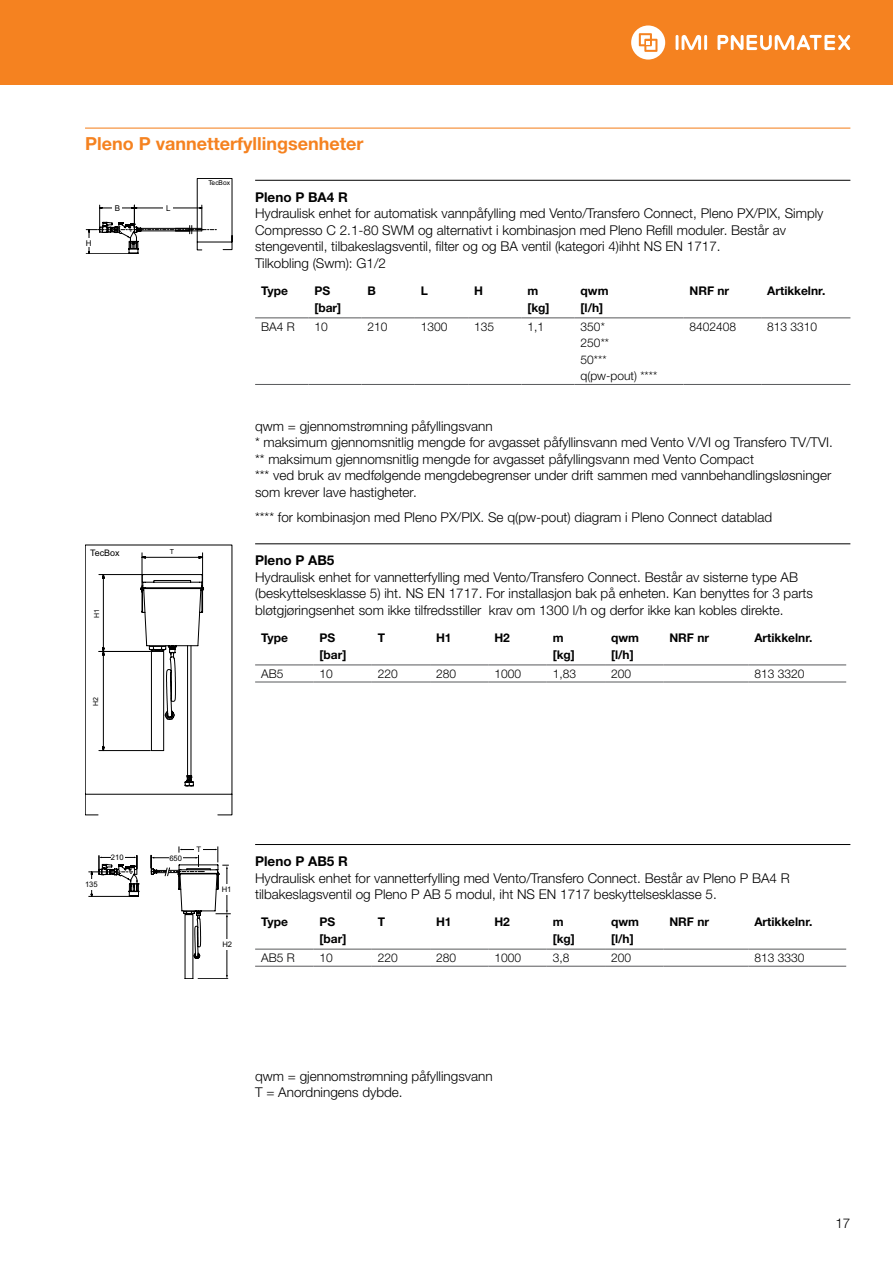
<style>
.page{position:relative;width:893px;height:1263px;background:#fff}
.page>*{position:absolute;margin:0;border:0;box-sizing:border-box;transform-origin:0 0}
.t1{font:700 18px "Helvetica Neue LTW1 G";color:#f58220}
.t2{font:300 13.5px/16.5px "Helvetica Neue LTW1 G";color:#000}
.t3{font:700 13.5px "Helvetica Neue LTW1 G";color:#000}
.t4{font:700 12px/16.5px "Helvetica Neue LTW1 G";color:#000}
.t5{font:300 12px/16.5px "Helvetica Neue LTW1 G";color:#000}
.t6{font:9px "Arial";color:#000}
.t7{font:8.1px "Arial";color:#000}
.t8{font:7.65px "Arial";color:#000}
.t9{font:7.05px "Arial";color:#000}
.t10{font:6.75px "Arial";color:#000}
</style>
<div class="page">
<div style="left:0;top:0;width:893px;height:85px;background:#f58220"></div>
<hr style="left:704px;top:35px;width:3px;height:15px;background:#fff">
<svg style="left:676px;top:35px;width:25px;height:15px"></svg>
<svg style="left:631px;top:25px;width:34px;height:35px"></svg>
<svg style="left:717px;top:35px;width:133px;height:15px"></svg>
<hr style="left:85px;top:128px;width:765px;height:1px;background:#f58220">
<hr style="left:255px;top:180px;width:595px;height:1px;background:#000">
<hr style="left:255px;top:543px;width:595px;height:1px;background:#000">
<hr style="left:255px;top:317px;width:53px;height:1px;background:#58595b">
<hr style="left:255px;top:384px;width:53px;height:1px;background:#58595b">
<hr style="left:308px;top:317px;width:54px;height:1px;background:#58595b">
<hr style="left:308px;top:384px;width:54px;height:1px;background:#58595b">
<hr style="left:362px;top:317px;width:53px;height:1px;background:#58595b">
<hr style="left:362px;top:384px;width:53px;height:1px;background:#58595b">
<hr style="left:415px;top:317px;width:53px;height:1px;background:#58595b">
<hr style="left:415px;top:384px;width:53px;height:1px;background:#58595b">
<hr style="left:468px;top:317px;width:53px;height:1px;background:#58595b">
<hr style="left:468px;top:384px;width:53px;height:1px;background:#58595b">
<hr style="left:521px;top:317px;width:54px;height:1px;background:#58595b">
<hr style="left:521px;top:384px;width:54px;height:1px;background:#58595b">
<hr style="left:575px;top:317px;width:108px;height:1px;background:#58595b">
<hr style="left:575px;top:384px;width:108px;height:1px;background:#58595b">
<hr style="left:683px;top:317px;width:78px;height:1px;background:#58595b">
<hr style="left:683px;top:384px;width:78px;height:1px;background:#58595b">
<hr style="left:761px;top:317px;width:89px;height:1px;background:#58595b">
<hr style="left:761px;top:384px;width:89px;height:1px;background:#58595b">
<hr style="left:255px;top:844px;width:595px;height:1px;background:#000">
<hr style="left:255px;top:664px;width:58px;height:1px;background:#58595b">
<hr style="left:255px;top:682px;width:58px;height:1px;background:#58595b">
<hr style="left:313px;top:664px;width:59px;height:1px;background:#58595b">
<hr style="left:313px;top:682px;width:59px;height:1px;background:#58595b">
<hr style="left:372px;top:664px;width:58px;height:1px;background:#58595b">
<hr style="left:372px;top:682px;width:58px;height:1px;background:#58595b">
<hr style="left:430px;top:664px;width:58px;height:1px;background:#58595b">
<hr style="left:430px;top:682px;width:58px;height:1px;background:#58595b">
<hr style="left:488px;top:664px;width:59px;height:1px;background:#58595b">
<hr style="left:488px;top:682px;width:59px;height:1px;background:#58595b">
<hr style="left:547px;top:664px;width:58px;height:1px;background:#58595b">
<hr style="left:547px;top:682px;width:58px;height:1px;background:#58595b">
<hr style="left:605px;top:664px;width:58px;height:1px;background:#58595b">
<hr style="left:605px;top:682px;width:58px;height:1px;background:#58595b">
<hr style="left:663px;top:664px;width:85px;height:1px;background:#58595b">
<hr style="left:663px;top:682px;width:85px;height:1px;background:#58595b">
<hr style="left:748px;top:664px;width:98px;height:1px;background:#58595b">
<hr style="left:748px;top:682px;width:98px;height:1px;background:#58595b">
<hr style="left:255px;top:949px;width:58px;height:1px;background:#58595b">
<hr style="left:255px;top:966px;width:58px;height:1px;background:#58595b">
<hr style="left:313px;top:949px;width:59px;height:1px;background:#58595b">
<hr style="left:313px;top:966px;width:59px;height:1px;background:#58595b">
<hr style="left:372px;top:949px;width:58px;height:1px;background:#58595b">
<hr style="left:372px;top:966px;width:58px;height:1px;background:#58595b">
<hr style="left:430px;top:949px;width:58px;height:1px;background:#58595b">
<hr style="left:430px;top:966px;width:58px;height:1px;background:#58595b">
<hr style="left:488px;top:949px;width:59px;height:1px;background:#58595b">
<hr style="left:488px;top:966px;width:59px;height:1px;background:#58595b">
<hr style="left:547px;top:949px;width:58px;height:1px;background:#58595b">
<hr style="left:547px;top:966px;width:58px;height:1px;background:#58595b">
<hr style="left:605px;top:949px;width:58px;height:1px;background:#58595b">
<hr style="left:605px;top:966px;width:58px;height:1px;background:#58595b">
<hr style="left:663px;top:949px;width:85px;height:1px;background:#58595b">
<hr style="left:663px;top:966px;width:85px;height:1px;background:#58595b">
<hr style="left:748px;top:949px;width:98px;height:1px;background:#58595b">
<hr style="left:748px;top:966px;width:98px;height:1px;background:#58595b">
<svg style="left:86px;top:178px;width:146px;height:76px"></svg>
<svg style="left:85px;top:545px;width:147px;height:270px"></svg>
<svg style="left:89px;top:846px;width:142px;height:133px"></svg>
<hr style="left:225px;top:884px;width:4px;height:11px;background:#fff">
<hr style="left:225px;top:939px;width:4px;height:11px;background:#fff">
<h1 class="t1" style="left:85px;top:132px;width:280px">Pleno P vannetterfyllingsenheter</h1>
<p class="t3" style="left:255px;top:189px;width:94px">Pleno P BA4 R</p>
<p class="t2" style="left:255px;top:205px;width:570px">Hydraulisk enhet for automatisk vannpåfylling med Vento/Transfero Connect, Pleno PX/PIX, Simply Compresso C 2.1-80 SWM og alternativt i kombinasjon med Pleno Refill moduler. Består av stengeventil, tilbakeslagsventil, filter og og BA ventil (kategori 4)ihht NS EN 1717.<br>Tilkobling (Swm): G1/2</p>
<p class="t4" style="left:261px;top:282px;width:28px">Type</p>
<p class="t4" style="left:314px;top:282px;width:28px">PS [bar]</p>
<p class="t4" style="left:368px;top:282px;width:10px">B</p>
<p class="t4" style="left:421px;top:282px;width:9px">L</p>
<p class="t4" style="left:474px;top:282px;width:10px">H</p>
<p class="t4" style="left:527px;top:282px;width:24px">m [kg]</p>
<p class="t4" style="left:581px;top:282px;width:29px">qwm [l/h]</p>
<p class="t4" style="left:689px;top:282px;width:41px">NRF nr</p>
<p class="t4" style="left:767px;top:282px;width:60px">Artikkelnr.</p>
<p class="t5" style="left:261px;top:318px;width:35px">BA4 R</p>
<p class="t5" style="left:314px;top:318px;width:15px">10</p>
<p class="t5" style="left:368px;top:318px;width:22px">210</p>
<p class="t5" style="left:421px;top:318px;width:28px">1300</p>
<p class="t5" style="left:474px;top:318px;width:22px">135</p>
<p class="t5" style="left:527px;top:318px;width:18px">1,1</p>
<p class="t5" style="left:581px;top:318px;width:78px">350*<br>250**<br>50*** q(pw-pout) ****</p>
<p class="t5" style="left:689px;top:318px;width:48px">8402408</p>
<p class="t5" style="left:767px;top:318px;width:52px">813 3310</p>
<p class="t2" style="left:255px;top:418px;width:579px">qwm = gjennomstrømning påfyllingsvann<br>* maksimum gjennomsnitlig mengde for avgasset påfyllinsvann med Vento V/VI og Transfero TV/TVI. ** maksimum gjennomsnitlig mengde for avgasset påfyllingsvann med Vento Compact<br>*** ved bruk av medfølgende mengdebegrenser under drift sammen med vannbehandlingsløsninger som krever lave hastigheter.</p>
<p class="t2" style="left:255px;top:509px;width:518px">**** for kombinasjon med Pleno PX/PIX. Se q(pw-pout) diagram i Pleno Connect datablad</p>
<p class="t3" style="left:255px;top:552px;width:81px">Pleno P AB5</p>
<p class="t2" style="left:255px;top:569px;width:559px">Hydraulisk enhet for vannetterfylling med Vento/Transfero Connect. Består av sisterne type AB (beskyttelsesklasse 5) iht. NS EN 1717. For installasjon bak på enheten. Kan benyttes for 3 parts bløtgjøringsenhet som ikke tilfredsstiller krav om 1300 l/h og derfor ikke kan kobles direkte.</p>
<p class="t4" style="left:261px;top:629px;width:28px">Type</p>
<p class="t4" style="left:319px;top:629px;width:28px">PS [bar]</p>
<p class="t4" style="left:378px;top:629px;width:9px">T</p>
<p class="t4" style="left:436px;top:629px;width:17px">H1</p>
<p class="t4" style="left:494px;top:629px;width:17px">H2</p>
<p class="t4" style="left:553px;top:629px;width:24px">m [kg]</p>
<p class="t4" style="left:611px;top:629px;width:29px">qwm [l/h]</p>
<p class="t4" style="left:669px;top:629px;width:41px">NRF nr</p>
<p class="t4" style="left:754px;top:629px;width:60px">Artikkelnr.</p>
<p class="t5" style="left:261px;top:665px;width:24px">AB5</p>
<p class="t5" style="left:319px;top:665px;width:15px">10</p>
<p class="t5" style="left:378px;top:665px;width:22px">220</p>
<p class="t5" style="left:436px;top:665px;width:22px">280</p>
<p class="t5" style="left:494px;top:665px;width:28px">1000</p>
<p class="t5" style="left:553px;top:665px;width:25px">1,83</p>
<p class="t5" style="left:611px;top:665px;width:22px">200</p>
<p class="t5" style="left:754px;top:665px;width:52px">813 3320</p>
<p class="t10" style="left:208px;top:178px;width:23px">TecBox</p>
<p class="t7" style="left:115px;top:202px;width:7px">B</p>
<p class="t7" style="left:166px;top:202px;width:6px">L</p>
<p class="t7" style="left:86px;top:237px;width:7px">H</p>
<p class="t9" style="left:170px;top:547px;width:6px">T</p>
<p class="t6" style="left:90px;top:547px;width:31px">TecBox</p>
<p class="t9" style="left:92px;top:618px;width:10px;rotate:-90deg">H1</p>
<p class="t9" style="left:91px;top:706px;width:10px;rotate:-90deg">H2</p>
<p class="t8" style="left:85px;top:879px;width:14px">135</p>
<p class="t8" style="left:111px;top:852px;width:14px">210</p>
<p class="t8" style="left:169px;top:853px;width:14px">650</p>
<p class="t8" style="left:196px;top:844px;width:6px">T</p>
<p class="t8" style="left:222px;top:884px;width:11px">H1</p>
<p class="t8" style="left:222px;top:939px;width:11px">H2</p>
<p class="t3" style="left:255px;top:853px;width:94px">Pleno P AB5 R</p>
<p class="t2" style="left:255px;top:869px;width:536px">Hydraulisk enhet for vannetterfylling med Vento/Transfero Connect. Består av Pleno P BA4 R tilbakeslagsventil og Pleno P AB 5 modul, iht NS EN 1717 beskyttelsesklasse 5.</p>
<p class="t4" style="left:261px;top:914px;width:28px">Type</p>
<p class="t4" style="left:319px;top:914px;width:28px">PS [bar]</p>
<p class="t4" style="left:378px;top:914px;width:9px">T</p>
<p class="t4" style="left:436px;top:914px;width:17px">H1</p>
<p class="t4" style="left:494px;top:914px;width:17px">H2</p>
<p class="t4" style="left:553px;top:914px;width:24px">m [kg]</p>
<p class="t4" style="left:611px;top:914px;width:29px">qwm [l/h]</p>
<p class="t4" style="left:669px;top:914px;width:41px">NRF nr</p>
<p class="t4" style="left:754px;top:914px;width:60px">Artikkelnr.</p>
<p class="t5" style="left:261px;top:949px;width:35px">AB5 R</p>
<p class="t5" style="left:319px;top:949px;width:15px">10</p>
<p class="t5" style="left:378px;top:949px;width:22px">220</p>
<p class="t5" style="left:436px;top:949px;width:22px">280</p>
<p class="t5" style="left:494px;top:949px;width:28px">1000</p>
<p class="t5" style="left:553px;top:949px;width:18px">3,8</p>
<p class="t5" style="left:611px;top:949px;width:22px">200</p>
<p class="t5" style="left:754px;top:949px;width:52px">813 3330</p>
<p class="t2" style="left:255px;top:1068px;width:239px">qwm = gjennomstrømning påfyllingsvann<br>T = Anordningens dybde.</p>
<p class="t2" style="left:835px;top:1215px;width:17px">17</p>
</div>
